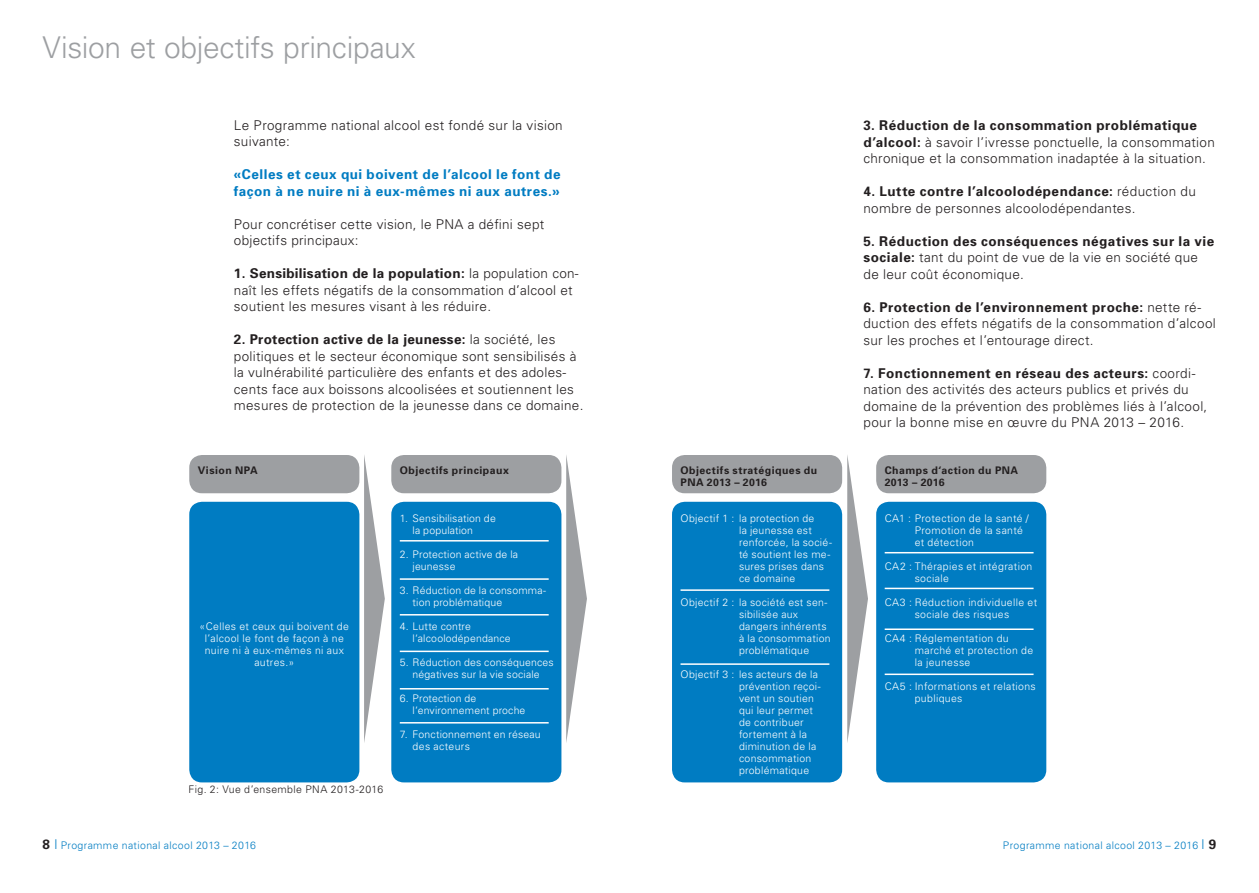
<style>
.page{position:relative;width:1259px;height:893px;background:#fff}
.page>*{position:absolute;margin:0;border:0;box-sizing:border-box;transform-origin:0 0}
.t1{font:300 30px "Univers";letter-spacing:-.01em;color:#9d9fa2}
.t2{font:300 13.5px/16.5px "Univers";letter-spacing:.02em;color:#231f20}
.t3{font:700 13.5px/16.5px "Univers";letter-spacing:.04em;color:#007cc2}
.t4{font:300 10.5px/12px "Univers";letter-spacing:.025em;color:#fff}
.t5{font:700 10.5px/12px "Univers";letter-spacing:.045em;color:#231f20}
.t6{font:300 10.5px "Univers";letter-spacing:.035em;color:#007cc2}
.t7{font:300 10.5px "Univers";letter-spacing:.035em;color:#231f20}
.s1{font-weight:700}
.s2{font-weight:700;font-size:13.5px;color:#231f20}
.s3{font-size:13.5px}
</style>
<div class="page">
<div style="left:876px;top:455px;width:170px;height:38px;background:#9d9fa2;border-radius:13px"></div>
<div style="left:672px;top:455px;width:170px;height:38px;background:#9d9fa2;border-radius:13px"></div>
<div style="left:391px;top:455px;width:170px;height:38px;background:#9d9fa2;border-radius:13px"></div>
<div style="left:189px;top:455px;width:170px;height:38px;background:#9d9fa2;border-radius:13px"></div>
<div style="left:876px;top:502px;width:170px;height:280px;background:#007cc2;border-radius:13px"></div>
<div style="left:672px;top:502px;width:170px;height:280px;background:#007cc2;border-radius:13px"></div>
<div style="left:391px;top:502px;width:170px;height:280px;background:#007cc2;border-radius:13px"></div>
<div style="left:189px;top:502px;width:170px;height:280px;background:#007cc2;border-radius:13px"></div>
<hr style="left:400px;top:540px;width:149px;height:2px;background:#fff">
<hr style="left:400px;top:578px;width:149px;height:2px;background:#fff">
<hr style="left:400px;top:614px;width:149px;height:1px;background:#fff">
<hr style="left:400px;top:651px;width:149px;height:1px;background:#fff">
<hr style="left:400px;top:688px;width:149px;height:1px;background:#fff">
<hr style="left:400px;top:722px;width:149px;height:1px;background:#fff">
<hr style="left:680px;top:589px;width:149px;height:2px;background:#fff">
<hr style="left:680px;top:663px;width:149px;height:2px;background:#fff">
<hr style="left:884px;top:552px;width:149px;height:1px;background:#fff">
<hr style="left:884px;top:588px;width:149px;height:1px;background:#fff">
<hr style="left:884px;top:628px;width:149px;height:2px;background:#fff">
<hr style="left:884px;top:674px;width:149px;height:1px;background:#fff">
<svg style="left:364px;top:455px;width:21px;height:288px"></svg>
<svg style="left:566px;top:455px;width:21px;height:288px"></svg>
<svg style="left:847px;top:455px;width:21px;height:288px"></svg>
<h1 class="t1" style="left:43px;top:30px;width:375px">Vision et objectifs principaux</h1>
<p class="t2" style="left:234px;top:117px;width:330px">Le Programme national alcool est fondé sur la vision suivante:</p>
<p class="t3" style="left:234px;top:166px;width:328px">«Celles et ceux qui boivent de l’alcool le font de façon à ne nuire ni à eux-mêmes ni aux autres.»</p>
<p class="t2" style="left:234px;top:216px;width:312px">Pour concrétiser cette vision, le PNA a défini sept objectifs principaux:</p>
<p class="t2" style="left:234px;top:265px;width:346px"><span class="s1">1. Sensibilisation de la population:</span> la population con&shy;naît les effets négatifs de la consommation d’alcool et soutient les mesures visant à les réduire.</p>
<p class="t2" style="left:234px;top:331px;width:351px"><span class="s1">2. Protection active de la jeunesse:</span> la société, les politiques et le secteur économique sont sensibilisés à la vulnérabilité particulière des enfants et des adoles&shy;cents face aux boissons alcoolisées et soutiennent les mesures de protection de la jeunesse dans ce domaine.</p>
<p class="t5" style="left:198px;top:464px;width:61px">Vision NPA</p>
<p class="t4" style="left:200px;top:620px;width:151px;text-align:center">«Celles et ceux qui boivent de l’alcool le font de façon à ne nuire ni à eux-mêmes ni aux autres.»</p>
<p class="t7" style="left:189px;top:783px;width:196px">Fig. 2: Vue d’ensemble PNA 2013-2016</p>
<p class="t5" style="left:400px;top:464px;width:111px">Objectifs principaux</p>
<p class="t4" style="left:412px;top:512px;width:85px;text-indent:-13px">1. Sensibilisation de la population</p>
<p class="t4" style="left:412px;top:548px;width:107px;text-indent:-13px">2. Protection active de la jeunesse</p>
<p class="t4" style="left:412px;top:584px;width:135px;text-indent:-13px">3. Réduction de la consomma&shy;tion problématique</p>
<p class="t4" style="left:412px;top:620px;width:100px;text-indent:-13px">4. Lutte contre l‘alcoolodépendance</p>
<p class="t4" style="left:400px;top:656px;width:155px;text-align:center">5. Réduction des conséquences négatives sur la vie sociale</p>
<p class="t4" style="left:412px;top:692px;width:114px;text-indent:-13px">6. Protection de l‘environnement proche</p>
<p class="t4" style="left:412px;top:728px;width:130px;text-indent:-13px">7. Fonctionnement en réseau des acteurs</p>
<p class="t5" style="left:680px;top:464px;width:138px">Objectifs stratégiques du<br>PNA 2013 – 2016</p>
<p class="t4" style="left:739px;top:512px;width:94px;text-indent:-58px">Objectif 1 : la protection de<br>la jeunesse est renforcée, la socié&shy;té soutient les me&shy;sures prises dans ce domaine</p>
<p class="t4" style="left:739px;top:596px;width:93px;text-indent:-58px">Objectif 2 : la société est sen&shy;sibilisée aux dangers inhérents à la consommation problématique</p>
<p class="t4" style="left:739px;top:668px;width:83px;text-indent:-58px">Objectif 3 : les acteurs de la prévention reçoi&shy;vent un soutien qui leur permet de contribuer fortement à la diminution de la consommation problématique</p>
<p class="t2" style="left:863px;top:117px;width:353px"><span class="s1">3. Réduction de la consommation problématique d’alcool:</span> à savoir l’ivresse ponctuelle, la consommation chronique et la consommation inadaptée à la situation.</p>
<p class="t2" style="left:863px;top:183px;width:334px"><span class="s1">4. Lutte contre l’alcoolodépendance:</span> réduction du nombre de personnes alcoolodépendantes.</p>
<p class="t2" style="left:863px;top:232px;width:352px"><span class="s1">5. Réduction des conséquences négatives sur la vie sociale:</span> tant du point de vue de la vie en société que de leur coût économique.</p>
<p class="t2" style="left:863px;top:298px;width:354px"><span class="s1">6. Protection de l’environnement proche:</span> nette ré&shy;duction des effets négatifs de la consommation d’alcool sur les proches et l’entourage direct.</p>
<p class="t2" style="left:863px;top:364px;width:345px"><span class="s1">7. Fonctionnement en réseau des acteurs:</span> coordi&shy;nation des activités des acteurs publics et privés du domaine de la prévention des problèmes liés à l’alcool, pour la bonne mise en œuvre du PNA 2013 – 2016.</p>
<p class="t5" style="left:884px;top:464px;width:135px">Champs d‘action du PNA<br>2013 – 2016</p>
<p class="t4" style="left:914px;top:512px;width:116px;text-indent:-30px">CA1 : Protection de la santé /<br>Promotion de la santé et détection</p>
<p class="t4" style="left:914px;top:560px;width:119px;text-indent:-30px">CA2 : Thérapies et intégration sociale</p>
<p class="t4" style="left:884px;top:596px;width:154px;text-align:center">CA3 : Réduction individuelle et sociale des risques</p>
<p class="t4" style="left:914px;top:632px;width:120px;text-indent:-30px">CA4 : Réglementation du marché et protection de la jeunesse</p>
<p class="t4" style="left:914px;top:680px;width:123px;text-indent:-30px">CA5 : Informations et relations publiques</p>
<p class="t6" style="left:43px;top:839px;width:215px"><span class="s2">8</span> <span class="s3">|</span> Programme national alcool 2013 – 2016</p>
<p class="t6" style="left:1003px;top:839px;width:215px">Programme national alcool 2013 – 2016 <span class="s3">|</span> <span class="s2">9</span></p>
</div>
